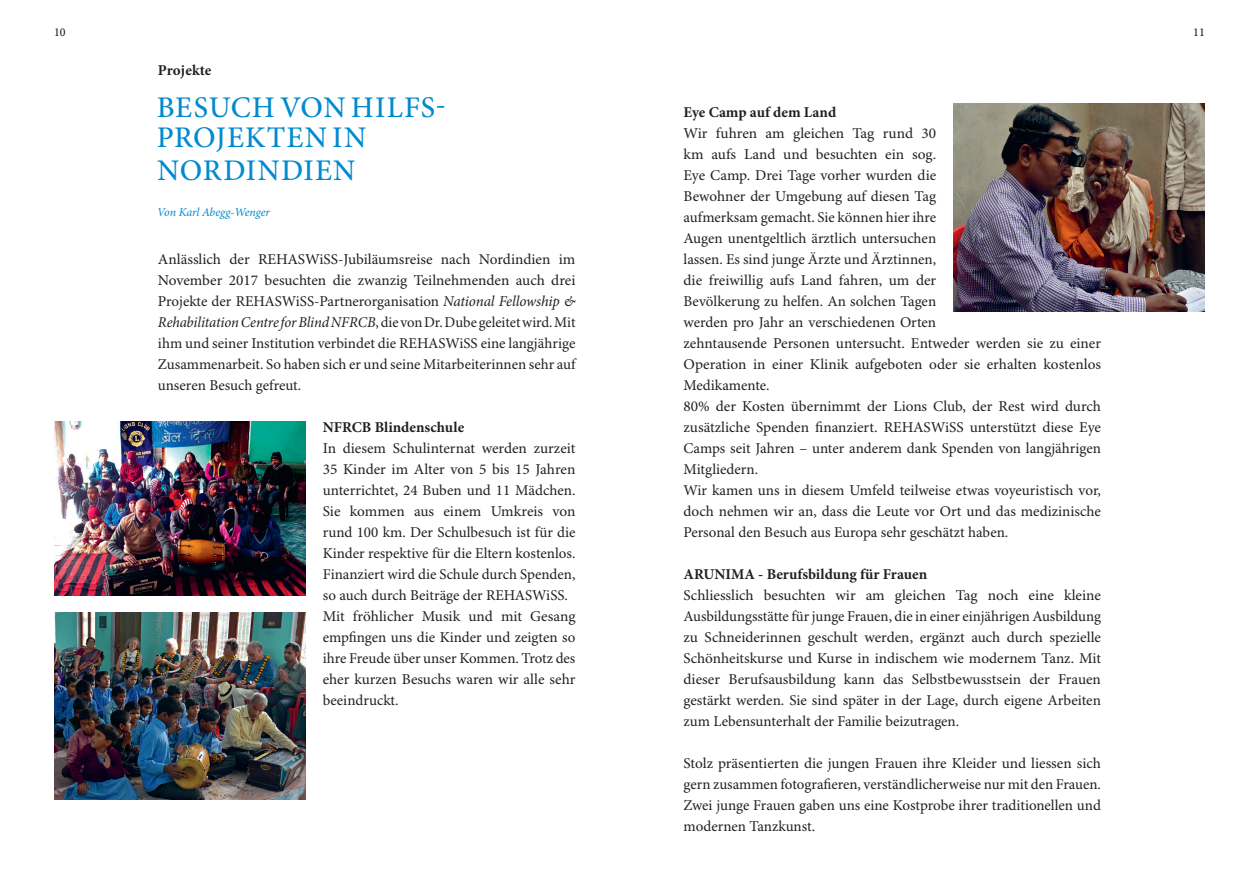
<style>
.page{position:relative;width:1259px;height:893px;background:#fff}
.page>*{position:absolute;margin:0;border:0;box-sizing:border-box;transform-origin:0 0}
.t1{font:500 30px/30px "Minion Pro";letter-spacing:.03em;color:#008acf}
.t2{font:15px/21px "Minion Pro";color:#231f20;text-align:justify}
.t3{font:700 15px "Minion Pro";color:#231f20}
.t4{font:italic 12px "Minion Pro";letter-spacing:-.01em;color:#008acf}
.t5{font:500 12px "Minion Pro";color:#231f20}
.s1{font-style:italic}
</style>
<div class="page">
<img style="left:54px;top:612px;width:252px;height:187px">
<img style="left:54px;top:421px;width:252px;height:174px">
<img style="left:953px;top:103px;width:252px;height:208px">
<p class="t5" style="left:54px;top:24px;width:13px">10</p>
<p class="t5" style="left:1193px;top:24px;width:13px">11</p>
<p class="t3" style="left:158px;top:60px;width:55px">Projekte</p>
<h1 class="t1" style="left:157px;top:92px;width:291px">BESUCH VON HILFS-<br>PROJEKTEN IN</h1>
<h1 class="t1" style="left:157px;top:155px;width:200px">NORDINDIEN</h1>
<p class="t4" style="left:157px;top:204px;width:114px">Von Karl Abegg-Wenger</p>
<p class="t2" style="left:158px;top:249px;width:419px">Anlässlich der REHASWiSS-Jubiläumsreise nach Nordindien im November 2017 besuchten die zwanzig Teilnehmenden auch drei Projekte der REHASWiSS-Partnerorganisation <span class="s1">National Fellowship &amp; Rehabilitation Centre for Blind NFRCB</span>, die von Dr. Dube geleitet wird. Mit ihm und seiner Institution verbindet die REHASWiSS eine langjährige Zusammenarbeit. So haben sich er und seine Mitarbeiterinnen sehr auf unseren Besuch gefreut.</p>
<p class="t3" style="left:323px;top:417px;width:143px">NFRCB Blindenschule</p>
<p class="t2" style="left:323px;top:438px;width:254px;text-align:left">In diesem Schulinternat werden zurzeit 35 Kinder im Alter von 5 bis 15 Jahren unterrichtet, 24 Buben und 11 Mädchen.<br>Sie kommen aus einem Umkreis von rund 100 km. Der Schulbesuch ist für die Kinder respektive für die Eltern kostenlos.<br>Finanziert wird die Schule durch Spenden, so auch durch Beiträge der REHASWiSS.<br>Mit fröhlicher Musik und mit Gesang empfingen uns die Kinder und zeigten so ihre Freude über unser Kommen. Trotz des eher kurzen Besuchs waren wir alle sehr beeindruckt.</p>
<p class="t3" style="left:683px;top:102px;width:154px">Eye Camp auf dem Land</p>
<p class="t2" style="left:683px;top:123px;width:419px;text-align:left">Wir fuhren am gleichen Tag rund 30<br>km aufs Land und besuchten ein sog.<br>Eye Camp. Drei Tage vorher wurden die<br>Bewohner der Umgebung auf diesen Tag<br>aufmerksam gemacht. Sie können hier ihre<br>Augen unentgeltlich ärztlich untersuchen<br>lassen. Es sind junge Ärzte und Ärztinnen,<br>die freiwillig aufs Land fahren, um der<br>Bevölkerung zu helfen. An solchen Tagen<br>werden pro Jahr an verschiedenen Orten<br>zehntausende Personen untersucht. Entweder werden sie zu einer Operation in einer Klinik aufgeboten oder sie erhalten kostenlos Medikamente.<br>80% der Kosten übernimmt der Lions Club, der Rest wird durch zusätzliche Spenden finanziert. REHASWiSS unterstützt diese Eye Camps seit Jahren – unter anderem dank Spenden von langjährigen Mitgliedern.<br>Wir kamen uns in diesem Umfeld teilweise etwas voyeuristisch vor, doch nehmen wir an, dass die Leute vor Ort und das medizinische Personal den Besuch aus Europa sehr geschätzt haben.</p>
<p class="t3" style="left:683px;top:564px;width:245px">ARUNIMA - Berufsbildung für Frauen</p>
<p class="t2" style="left:683px;top:585px;width:419px">Schliesslich besuchten wir am gleichen Tag noch eine kleine Ausbildungsstätte für junge Frauen, die in einer einjährigen Ausbildung zu Schneiderinnen geschult werden, ergänzt auch durch spezielle Schönheitskurse und Kurse in indischem wie modernem Tanz. Mit dieser Berufsausbildung kann das Selbstbewusstsein der Frauen gestärkt werden. Sie sind später in der Lage, durch eigene Arbeiten zum Lebensunterhalt der Familie beizutragen.</p>
<p class="t2" style="left:683px;top:753px;width:419px">Stolz präsentierten die jungen Frauen ihre Kleider und liessen sich gern zusammen fotografieren, verständlicherweise nur mit den Frauen.<br>Zwei junge Frauen gaben uns eine Kostprobe ihrer traditionellen und modernen Tanzkunst.</p>
</div>
